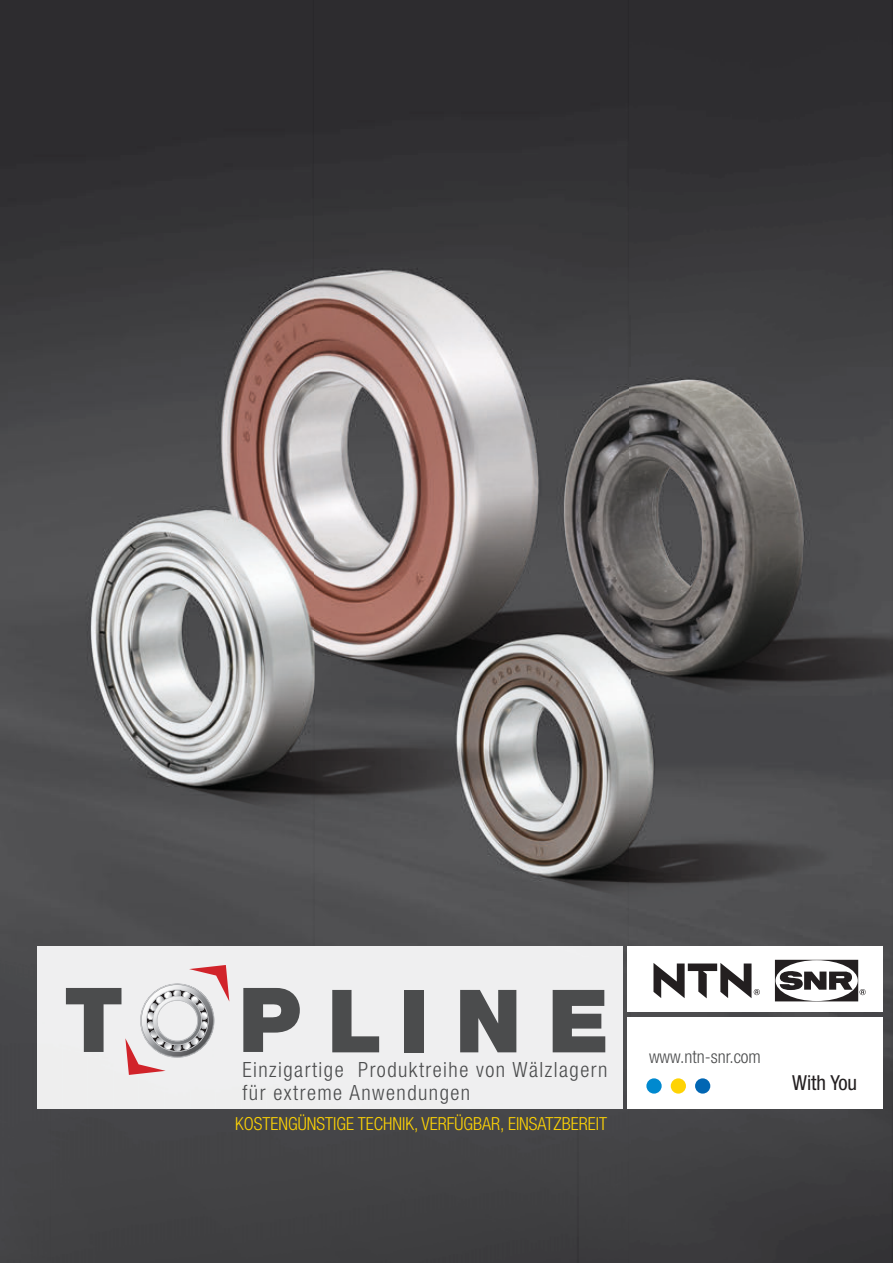
<style>
.page{position:relative;width:893px;height:1263px;background:#fff}
.page>*{position:absolute;margin:0;border:0;box-sizing:border-box;transform-origin:0 0}
.t1{font:300 condensed 21px/22.5px "Helvetica Neue";letter-spacing:.07em;color:#4b4c4d}
.t2{font:condensed 20.7px "Helvetica Neue";color:#231f20}
.t3{font:300 condensed 18px "Helvetica Neue";color:#fed304}
.t4{font:300 condensed 18px "Helvetica Neue";color:#4b4c4d}
</style>
<div class="page">
<img style="left:0;top:0;width:630px;height:947px">
<img style="left:630px;top:0;width:263px;height:1263px">
<div style="left:0;top:947px;width:52px;height:316px;background:#454548"></div>
<img style="left:578px;top:947px;width:53px;height:316px">
<div style="left:52px;top:1108px;width:526px;height:155px;background:#424244"></div>
<div style="left:627px;top:947px;width:255px;height:65px;background:#fff"></div>
<div style="left:627px;top:1016px;width:256px;height:92px;background:#fff"></div>
<div style="left:646px;top:1078px;width:16px;height:15px;background:#0089cf;border-radius:50%"></div>
<div style="left:671px;top:1078px;width:15px;height:15px;background:#fed304;border-radius:50%"></div>
<div style="left:695px;top:1078px;width:15px;height:15px;background:#0166b3;border-radius:50%"></div>
<svg style="left:653px;top:963px;width:107px;height:35px"></svg>
<svg style="left:775px;top:960px;width:91px;height:41px"></svg>
<div style="left:37px;top:947px;width:586px;height:161px;background:#efeff0"></div>
<svg style="left:243px;top:988px;width:57px;height:64px"></svg>
<svg style="left:66px;top:965px;width:163px;height:110px"></svg>
<svg style="left:332px;top:990px;width:47px;height:62px"></svg>
<div style="left:405px;top:990px;width:19px;height:62px;background:#4b4c4d"></div>
<svg style="left:460px;top:990px;width:56px;height:62px"></svg>
<svg style="left:553px;top:990px;width:52px;height:62px"></svg>
<p class="t1" style="left:242px;top:1058px;width:367px">Einzigartige Produktreihe von Wälzlagern für extreme Anwendungen</p>
<p class="t3" style="left:235px;top:1114px;width:373px">KOSTENGÜNSTIGE TECHNIK, VERFÜGBAR, EINSATZBEREIT</p>
<p class="t4" style="left:649px;top:1046px;width:113px">www.ntn-snr.com</p>
<p class="t2" style="left:792px;top:1070px;width:67px">With You</p>
</div>
